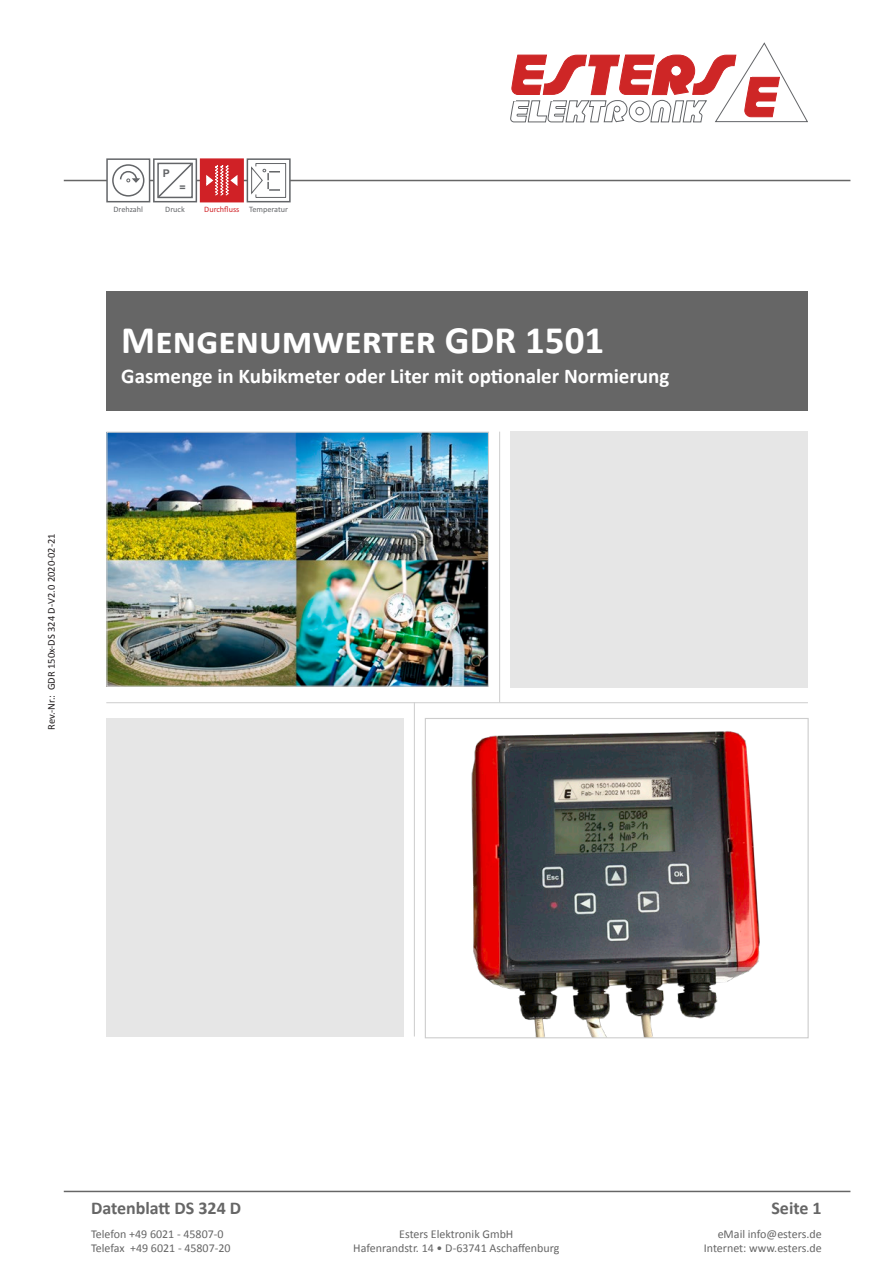
<style>
.page{position:relative;width:893px;height:1263px;background:#fff}
.page>*{position:absolute;margin:0;border:0;box-sizing:border-box;transform-origin:0 0}
.DOC-Titel_00{font:700 39px "Calibri";color:#fff}
.Doc-Titel-01{font:700 21px "Calibri";color:#fff}
.t1{font:700 18px "Calibri";color:#666}
.t2{font:12px/14.4px "Calibri";color:#666}
.t3{font:700 10.65px "Arial";color:#636568}
.t4{font:10.5px "Calibri";color:#231f20}
.t5{font:8.25px "Calibri";color:#d02126}
.t6{font:8.25px "Calibri";color:#636568}
.s1{color:#636568}
</style>
<div class="page">
<hr style="left:64px;top:180px;width:786px;height:1px;background:#666">
<hr style="left:64px;top:1191px;width:786px;height:1px;background:#666">
<svg style="left:510px;top:43px;width:298px;height:79px"></svg>
<div style="left:247px;top:159px;width:43px;height:43px;background:#fff"></div>
<div style="left:247px;top:158px;width:43px;height:44px;border:2px solid #636568"></div>
<div style="left:200px;top:158px;width:44px;height:44px;background:#d02126;border:2px solid #d02126"></div>
<svg style="left:206px;top:165px;width:32px;height:31px"></svg>
<div style="left:106px;top:158px;width:44px;height:44px;background:#fff;border:2px solid #636568"></div>
<svg style="left:113px;top:165px;width:31px;height:31px"></svg>
<div style="left:112px;top:164px;width:32px;height:33px;border:2px solid #636568;border-radius:50%"></div>
<svg style="left:119px;top:158px;width:79px;height:45px"></svg>
<hr style="left:256px;top:163px;width:30px;height:1px;background:#636568">
<hr style="left:285px;top:163px;width:1px;height:34px;background:#636568">
<hr style="left:256px;top:197px;width:30px;height:1px;background:#636568">
<svg style="left:251px;top:163px;width:29px;height:34px"></svg>
<img style="left:471px;top:731px;width:289px;height:305px">
<div style="left:425px;top:718px;width:384px;height:320px;border:1px solid #cdcdcd"></div>
<div style="left:106px;top:291px;width:702px;height:119px;background:#666"></div>
<div style="left:510px;top:432px;width:298px;height:256px;background:#e6e6e6"></div>
<div style="left:106px;top:719px;width:298px;height:318px;background:#e6e6e6"></div>
<hr style="left:499px;top:432px;width:1px;height:270px;background:#cdcdcd">
<hr style="left:106px;top:702px;width:702px;height:1px;background:#cdcdcd">
<hr style="left:414px;top:702px;width:1px;height:334px;background:#cdcdcd">
<img style="left:108px;top:434px;width:379px;height:251px">
<div style="left:106px;top:432px;width:383px;height:255px;border:1px solid #cdcdcd"></div>
<p class="t4" style="left:45px;top:730px;width:198px;rotate:-90deg">Rev.-Nr.: GDR 150x-DS 324 D-V2.0 2020-02-21</p>
<p class="t3" style="left:163px;top:167px;width:9px">P</p>
<p class="t3" style="left:180px;top:180px;width:8px">=</p>
<p class="t6" style="left:114px;top:204px;width:31px">Drehzahl</p>
<p class="t6" style="left:165px;top:204px;width:21px">Druck</p>
<p class="t5" style="left:204px;top:204px;width:85px">Durchfluss <span class="s1">Temperatur</span></p>
<p class="DOC-Titel_00" style="left:121px;top:315px;width:484px">Mengenumwerter GDR 1501</p>
<p class="Doc-Titel-01" style="left:121px;top:362px;width:550px">Gasmenge in Kubikmeter oder Liter mit optionaler Normierung</p>
<h3 class="t1" style="left:91px;top:1197px;width:152px">Datenblatt DS 324 D</h3>
<h3 class="t1" style="left:771px;top:1197px;width:52px">Seite 1</h3>
<p class="t2" style="left:91px;top:1226px;width:141px">Telefon +49 6021 - 45807-0<br>Telefax +49 6021 - 45807-20</p>
<p class="t2" style="left:353px;top:1226px;width:208px;text-align:center">Esters Elektronik GmbH<br>Hafenrandstr. 14 • D-63741 Aschaffenburg</p>
<p class="t2" style="left:704px;top:1226px;width:119px;text-align:right">eMail info@esters.de<br>Internet: www.esters.de</p>
</div>
